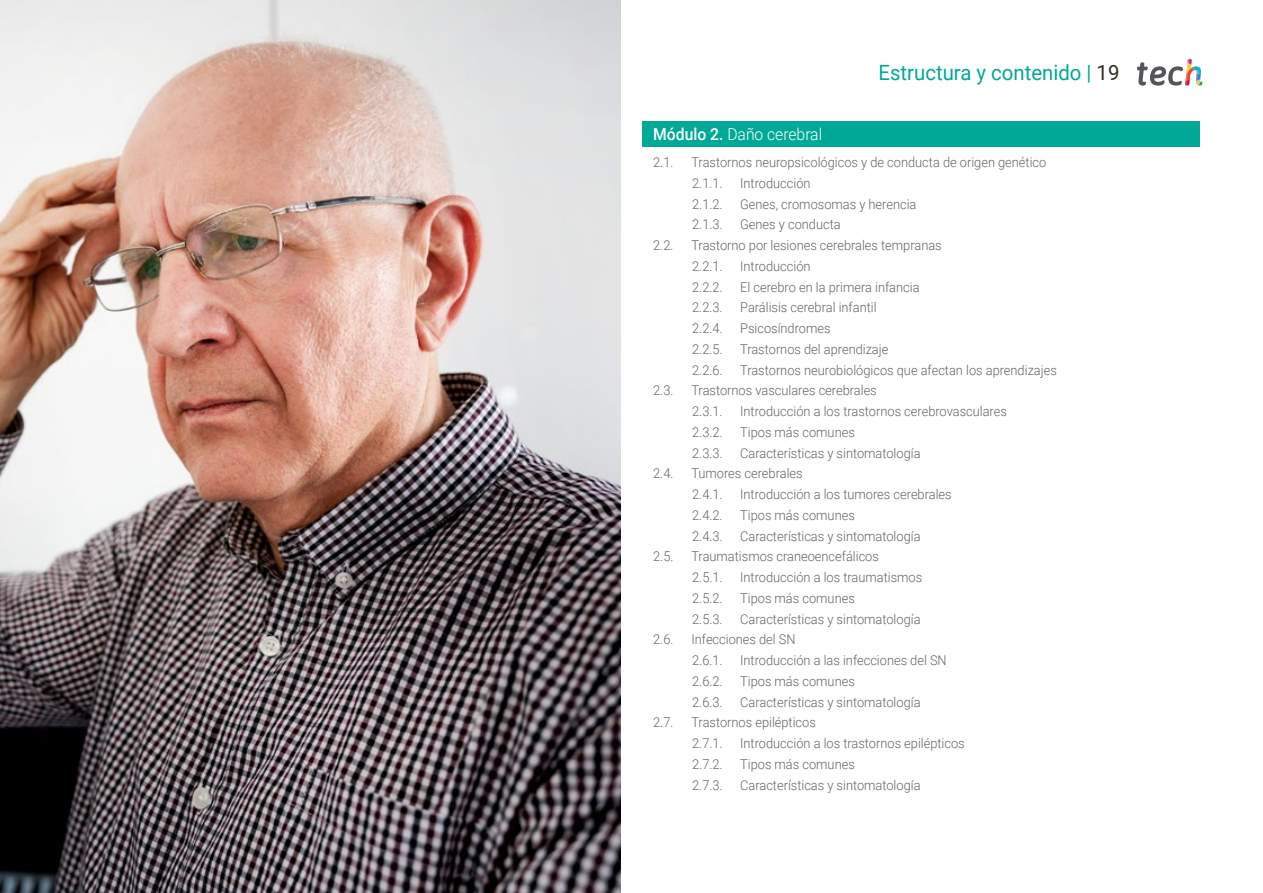
<style>
.page{position:relative;width:1263px;height:893px;background:#fff}
.page>*{position:absolute;margin:0;border:0;box-sizing:border-box;transform-origin:0 0}
.t1{font:21px "Roboto";color:#00a996}
.t2{font:300 16.5px "Roboto";color:#fff;scale:.95 1}
.t3{font:300 13.5px/20.7px "Roboto";color:#61646a;scale:.95 1}
.s1{color:#312e20}
.s2{font-weight:500}
</style>
<div class="page">
<img style="left:0;top:0;width:621px;height:893px">
<div style="left:642px;top:121px;width:557px;height:25px;background:#00a996"></div>
<svg style="left:1137px;top:59px;width:65px;height:27px"></svg>
<h1 class="t1" style="left:878px;top:57px;width:242px">Estructura y contenido | <span class="s1">19</span></h1>
<p class="t2" style="left:653px;top:123px;width:179px"><span class="s2">Módulo 2.</span> Daño cerebral</p>
<p class="t3" style="left:653px;top:151px;width:23px">2.1.</p>
<p class="t3" style="left:691px;top:151px;width:375px">Trastornos neuropsicológicos y de conducta de origen genético<br>2.1.1.</p>
<p class="t3" style="left:740px;top:172px;width:76px">Introducción</p>
<p class="t3" style="left:692px;top:193px;width:34px">2.1.2.</p>
<p class="t3" style="left:740px;top:193px;width:187px">Genes, cromosomas y herencia</p>
<p class="t3" style="left:692px;top:214px;width:34px">2.1.3.</p>
<p class="t3" style="left:740px;top:214px;width:107px">Genes y conducta</p>
<p class="t3" style="left:653px;top:234px;width:23px">2.2.</p>
<p class="t3" style="left:691px;top:234px;width:265px">Trastorno por lesiones cerebrales tempranas<br>2.2.1.</p>
<p class="t3" style="left:740px;top:255px;width:76px">Introducción</p>
<p class="t3" style="left:692px;top:276px;width:34px">2.2.2.</p>
<p class="t3" style="left:740px;top:276px;width:190px">El cerebro en la primera infancia</p>
<p class="t3" style="left:692px;top:297px;width:34px">2.2.3.</p>
<p class="t3" style="left:740px;top:297px;width:145px">Parálisis cerebral infantil</p>
<p class="t3" style="left:692px;top:317px;width:34px">2.2.4.</p>
<p class="t3" style="left:740px;top:317px;width:97px">Psicosíndromes</p>
<p class="t3" style="left:692px;top:338px;width:34px">2.2.5.</p>
<p class="t3" style="left:740px;top:338px;width:157px">Trastornos del aprendizaje</p>
<p class="t3" style="left:692px;top:359px;width:34px">2.2.6.</p>
<p class="t3" style="left:740px;top:359px;width:335px">Trastornos neurobiológicos que afectan los aprendizajes</p>
<p class="t3" style="left:653px;top:380px;width:23px">2.3.</p>
<p class="t3" style="left:691px;top:380px;width:197px">Trastornos vasculares cerebrales<br>2.3.1.</p>
<p class="t3" style="left:740px;top:400px;width:282px">Introducción a los trastornos cerebrovasculares</p>
<p class="t3" style="left:692px;top:421px;width:34px">2.3.2.</p>
<p class="t3" style="left:740px;top:421px;width:122px">Tipos más comunes</p>
<p class="t3" style="left:692px;top:442px;width:34px">2.3.3.</p>
<p class="t3" style="left:740px;top:442px;width:191px">Características y sintomatología</p>
<p class="t3" style="left:653px;top:463px;width:23px">2.4.</p>
<p class="t3" style="left:691px;top:463px;width:119px">Tumores cerebrales<br>2.4.1.</p>
<p class="t3" style="left:740px;top:483px;width:224px">Introducción a los tumores cerebrales</p>
<p class="t3" style="left:692px;top:504px;width:34px">2.4.2.</p>
<p class="t3" style="left:740px;top:504px;width:122px">Tipos más comunes</p>
<p class="t3" style="left:692px;top:525px;width:34px">2.4.3.</p>
<p class="t3" style="left:740px;top:525px;width:191px">Características y sintomatología</p>
<p class="t3" style="left:653px;top:546px;width:23px">2.5.</p>
<p class="t3" style="left:691px;top:546px;width:199px">Traumatismos craneoencefálicos<br>2.5.1.</p>
<p class="t3" style="left:740px;top:566px;width:193px">Introducción a los traumatismos</p>
<p class="t3" style="left:692px;top:587px;width:34px">2.5.2.</p>
<p class="t3" style="left:740px;top:587px;width:122px">Tipos más comunes</p>
<p class="t3" style="left:692px;top:608px;width:34px">2.5.3.</p>
<p class="t3" style="left:740px;top:608px;width:191px">Características y sintomatología</p>
<p class="t3" style="left:653px;top:629px;width:23px">2.6.</p>
<p class="t3" style="left:691px;top:629px;width:111px">Infecciones del SN<br>2.6.1.</p>
<p class="t3" style="left:740px;top:649px;width:219px">Introducción a las infecciones del SN</p>
<p class="t3" style="left:692px;top:670px;width:34px">2.6.2.</p>
<p class="t3" style="left:740px;top:670px;width:122px">Tipos más comunes</p>
<p class="t3" style="left:692px;top:691px;width:34px">2.6.3.</p>
<p class="t3" style="left:740px;top:691px;width:191px">Características y sintomatología</p>
<p class="t3" style="left:653px;top:712px;width:23px">2.7.</p>
<p class="t3" style="left:691px;top:712px;width:132px">Trastornos epilépticos<br>2.7.1.</p>
<p class="t3" style="left:740px;top:732px;width:238px">Introducción a los trastornos epilépticos</p>
<p class="t3" style="left:692px;top:753px;width:34px">2.7.2.</p>
<p class="t3" style="left:740px;top:753px;width:122px">Tipos más comunes</p>
<p class="t3" style="left:692px;top:774px;width:34px">2.7.3.</p>
<p class="t3" style="left:740px;top:774px;width:191px">Características y sintomatología</p>
</div>
